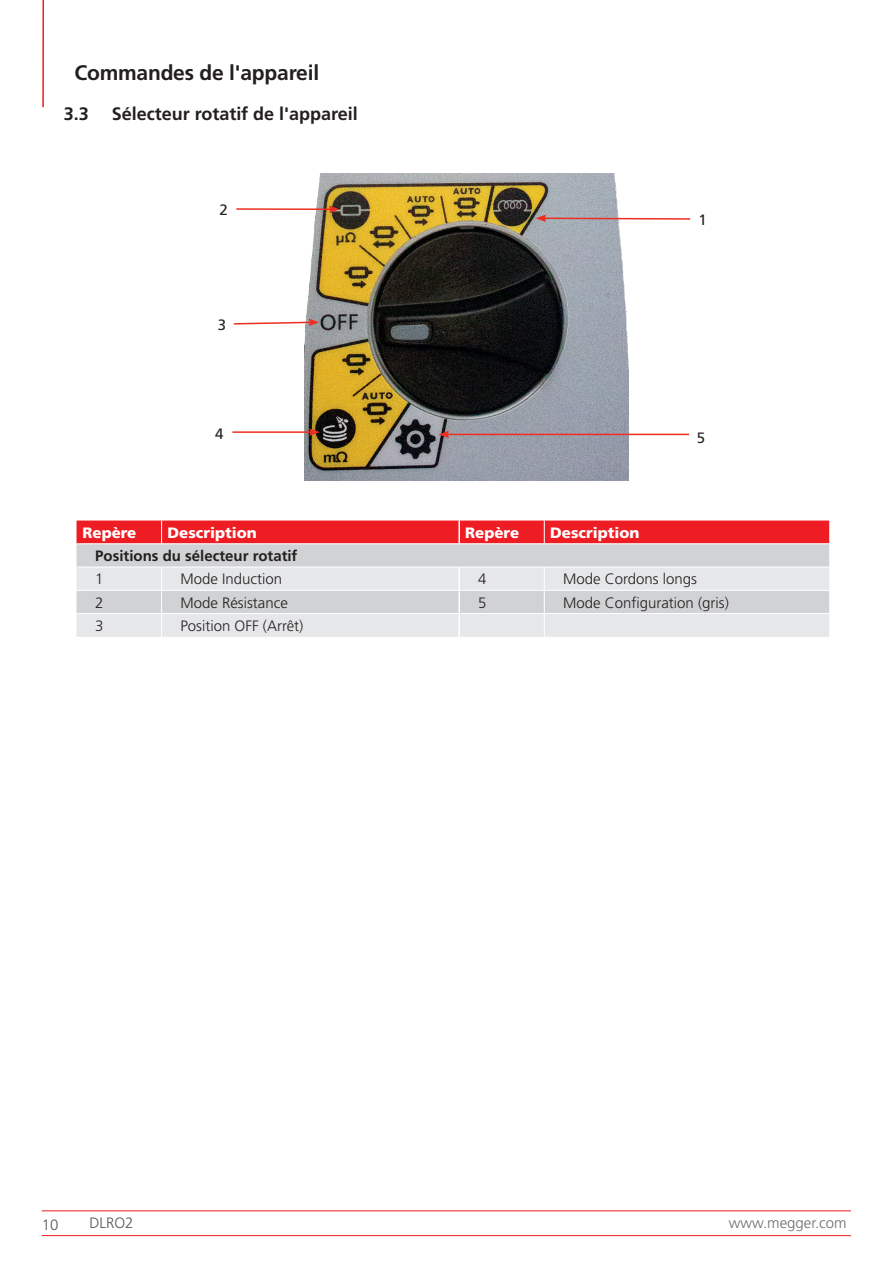
<style>
.page{position:relative;width:893px;height:1263px;background:#fff}
.page>*{position:absolute;margin:0;border:0;box-sizing:border-box;transform-origin:0 0}
.t1{font:700 21px "Frutiger LT Pro";letter-spacing:-.01em;color:#231f20}
.t2{font:700 18px "Frutiger LT Pro";color:#231f20}
.t3{font:300 15px "Frutiger LT Pro";color:#231f20}
.t4{font:900 15px "Frutiger LT Pro";color:#fff}
.t5{font:700 15px "Frutiger LT Pro";color:#231f20}
.t6{font:300 15px "Frutiger LT Pro";color:#6c6d70}
.t7{font:300 15px "Frutiger LT Pro";color:#57585a}
.t8{font:15px "Frutiger LT Pro";color:#231f20}
</style>
<div class="page">
<svg style="left:77px;top:544px;width:752px;height:23px;background:#d2d3d5"></svg>
<svg style="left:77px;top:568px;width:752px;height:69px;background:#dfe0e2"></svg>
<div style="left:77px;top:520px;width:752px;height:23px;background:#ee1d23"></div>
<hr style="left:77px;top:590px;width:85px;height:1px;background:#fff">
<hr style="left:162px;top:590px;width:296px;height:1px;background:#fff">
<hr style="left:460px;top:590px;width:84px;height:1px;background:#fff">
<hr style="left:544px;top:590px;width:285px;height:1px;background:#fff">
<hr style="left:77px;top:613px;width:85px;height:1px;background:#fff">
<hr style="left:162px;top:613px;width:296px;height:1px;background:#fff">
<svg style="left:161px;top:568px;width:1px;height:69px"></svg>
<hr style="left:460px;top:613px;width:84px;height:1px;background:#fff">
<hr style="left:544px;top:613px;width:285px;height:1px;background:#fff">
<svg style="left:544px;top:568px;width:1px;height:69px"></svg>
<hr style="left:458px;top:520px;width:2px;height:23px;background:#fff">
<hr style="left:458px;top:567px;width:2px;height:23px;background:#fff">
<hr style="left:458px;top:590px;width:2px;height:23px;background:#fff">
<hr style="left:458px;top:613px;width:2px;height:24px;background:#fff">
<img style="left:305px;top:174px;width:324px;height:307px">
<hr style="left:447px;top:434px;width:242px;height:1px;background:#ee2e22">
<svg style="left:438px;top:431px;width:11px;height:7px"></svg>
<hr style="left:232px;top:431px;width:80px;height:2px;background:#ee2e22">
<svg style="left:309px;top:428px;width:11px;height:8px"></svg>
<svg style="left:233px;top:319px;width:86px;height:7px"></svg>
<hr style="left:236px;top:208px;width:95px;height:2px;background:#ee2e22">
<svg style="left:329px;top:205px;width:10px;height:8px"></svg>
<svg style="left:536px;top:214px;width:155px;height:8px"></svg>
<hr style="left:42px;top:0;width:2px;height:107px;background:#ee1d23">
<hr style="left:42px;top:1210px;width:809px;height:1px;background:#ee1d23">
<hr style="left:42px;top:1235px;width:809px;height:1px;background:#ee1d23">
<h1 class="t1" style="left:74px;top:60px;width:246px">Commandes de l'appareil</h1>
<p class="t2" style="left:64px;top:103px;width:27px">3.3</p>
<p class="t2" style="left:112px;top:103px;width:248px">Sélecteur rotatif de l'appareil</p>
<p class="t8" style="left:219px;top:201px;width:10px">2</p>
<p class="t8" style="left:218px;top:315px;width:10px">3</p>
<p class="t8" style="left:698px;top:211px;width:10px">1</p>
<p class="t8" style="left:215px;top:425px;width:10px">4</p>
<p class="t8" style="left:697px;top:429px;width:10px">5</p>
<p class="t4" style="left:83px;top:523px;width:55px">Repère</p>
<p class="t4" style="left:168px;top:523px;width:91px">Description</p>
<p class="t4" style="left:465px;top:523px;width:55px">Repère</p>
<p class="t4" style="left:550px;top:523px;width:91px">Description</p>
<p class="t5" style="left:95px;top:547px;width:203px">Positions du sélecteur rotatif</p>
<p class="t3" style="left:95px;top:570px;width:10px">1</p>
<p class="t3" style="left:180px;top:570px;width:103px">Mode Induction</p>
<p class="t3" style="left:478px;top:570px;width:10px">4</p>
<p class="t3" style="left:563px;top:570px;width:135px">Mode Cordons longs</p>
<p class="t3" style="left:95px;top:594px;width:10px">2</p>
<p class="t3" style="left:180px;top:594px;width:109px">Mode Résistance</p>
<p class="t3" style="left:478px;top:594px;width:10px">5</p>
<p class="t3" style="left:563px;top:594px;width:167px">Mode Configuration (gris)</p>
<p class="t3" style="left:95px;top:617px;width:10px">3</p>
<p class="t3" style="left:180px;top:617px;width:125px">Position OFF (Arrêt)</p>
<p class="t7" style="left:42px;top:1215px;width:18px">10</p>
<p class="t7" style="left:89px;top:1214px;width:46px">DLRO2</p>
<p class="t6" style="left:729px;top:1214px;width:119px">www.megger.com</p>
</div>
